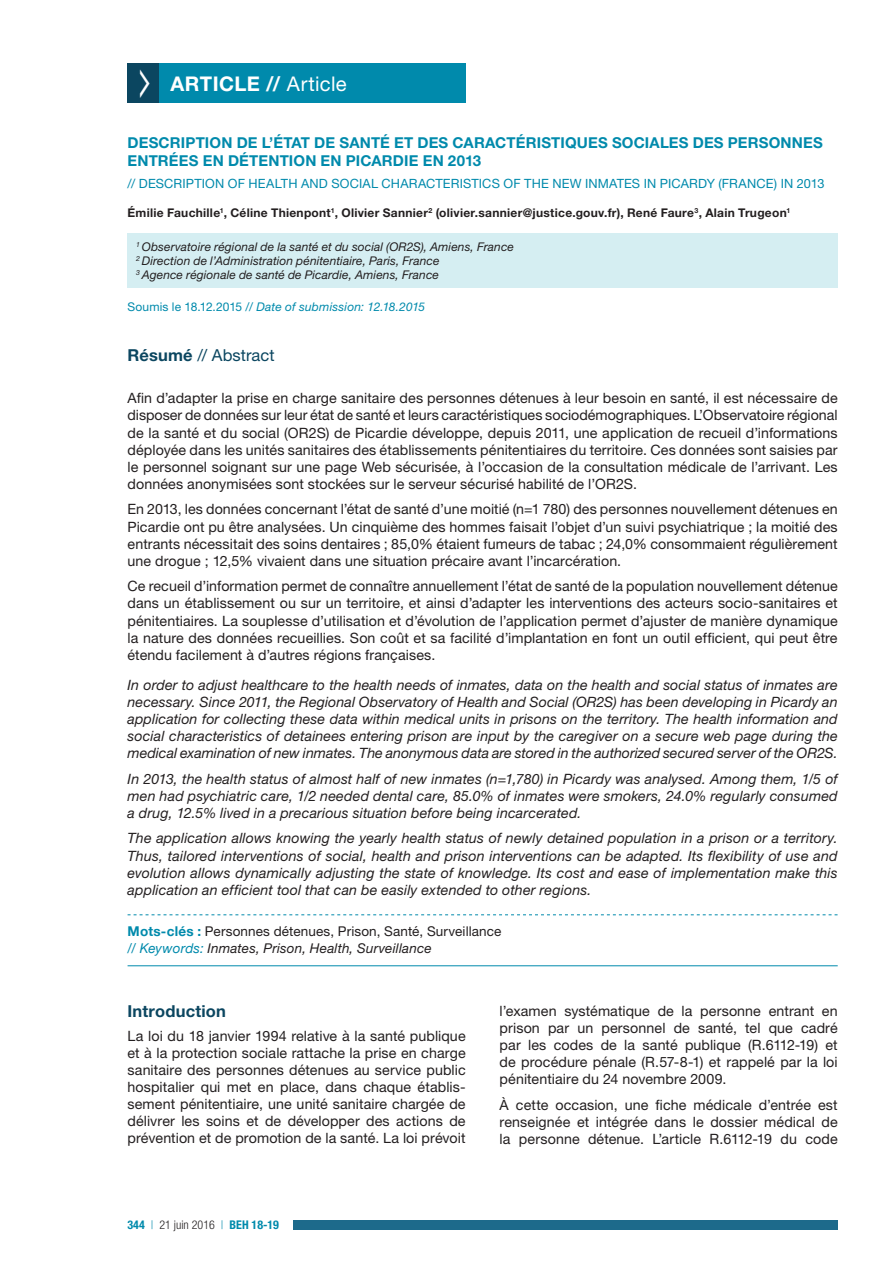
<style>
.page{position:relative;width:893px;height:1263px;background:#fff}
.page>*{position:absolute;margin:0;border:0;box-sizing:border-box;transform-origin:0 0}
.t1{font:700 20.25px "Helvetica Neue LT Std";letter-spacing:.02em;color:#fff}
.t2{font:16.5px "Helvetica Neue LT Std";letter-spacing:.005em;color:#0b4660}
.t3{font:700 16.5px "Helvetica Neue LT Std";letter-spacing:.01em;color:#0b4660}
.t4{font:700 15px/18px "Helvetica Neue LT Std";letter-spacing:.01em;color:#008aac}
.t5{font:14.25px/17.1px "Helvetica Neue LT Std";letter-spacing:.005em;color:#231f20;text-align:justify}
.t6{font:italic 14.25px/17.1px "Helvetica Neue LT Std";letter-spacing:.005em;color:#231f20;text-align:justify}
.t7{font:13.5px/16.2px "Helvetica Neue LT Std";letter-spacing:.01em;color:#231f20}
.t8{font:12.75px "Helvetica Neue LT Std";letter-spacing:.01em;color:#008aac}
.t9{font:italic 12px/14.4px "Helvetica Neue LT Std";letter-spacing:.01em;color:#231f20}
.t10{font:700 12px "Helvetica Neue LT Std";letter-spacing:.025em;color:#231f20}
.t11{font:italic 12px "Helvetica Neue LT Std";letter-spacing:.015em;color:#008aac}
.t12{font:700 condensed 12px "Helvetica Neue LT Std";color:#008aac}
.s1{font-weight:400}
.s2{font-style:normal}
.s3{font-weight:700}
.s4{font-family:"Helvetica Neue";font-weight:700;color:#008aac}
.s5{font-family:"Helvetica Neue";font-style:italic;color:#008aac}
.s6{font-style:italic}
.s7{font-weight:300}
.s8{font-weight:300;color:#231f20}
</style>
<div class="page">
<div style="left:283px;top:1220px;width:555px;height:10px;background:#1d6a8b"></div>
<div style="left:281px;top:1219px;width:12px;height:12px;background:#fff"></div>
<div style="left:128px;top:64px;width:34px;height:39px;background:#0b4660"></div>
<div style="left:159px;top:64px;width:307px;height:39px;background:#008aac"></div>
<svg style="left:128px;top:914px;width:710px;height:1px"></svg>
<hr style="left:128px;top:965px;width:710px;height:1px;background:#008aac">
<div style="left:128px;top:233px;width:710px;height:55px;background:#d5eef2"></div>
<h1 class="t1" style="left:171px;top:71px;width:178px">ARTICLE // <span class="s1">Article</span></h1>
<p class="t4" style="left:128px;top:133px;width:697px">DESCRIPTION DE L’ÉTAT DE SANTÉ ET DES CARACTÉRISTIQUES SOCIALES DES PERSONNES<br>ENTRÉES EN DÉTENTION EN PICARDIE EN 2013</p>
<p class="t8" style="left:128px;top:175px;width:698px">// DESCRIPTION OF HEALTH AND SOCIAL CHARACTERISTICS OF THE NEW INMATES IN PICARDY (FRANCE) IN 2013</p>
<p class="t10" style="left:128px;top:205px;width:664px">Émilie Fauchille<sup>1</sup>, Céline Thienpont<sup>1</sup>, Olivier Sannier<sup>2</sup> (olivier.sannier@justice.gouv.fr), René Faure<sup>3</sup>, Alain Trugeon<sup>1</sup></p>
<p class="t9" style="left:136px;top:239px;width:379px"><sup>1</sup> Observatoire régional de la santé et du social (OR2S), Amiens, France<br><sup>2</sup> Direction de l’Administration pénitentiaire, Paris, France<br><sup>3</sup> Agence régionale de santé de Picardie, Amiens, France</p>
<p class="t11" style="left:128px;top:300px;width:299px"><span class="s2">Soumis le 18.12.2015 /</span>/ Date of submission: 12.18.2015</p>
<p class="t2" style="left:128px;top:345px;width:149px"><span class="s3">Résumé</span> // Abstract</p>
<p class="t5" style="left:128px;top:389px;width:712px">Afin d’adapter la prise en charge sanitaire des personnes détenues à leur besoin en santé, il est nécessaire de disposer de données sur leur état de santé et leurs caractéristiques sociodémographiques. L’Observatoire régional de la santé et du social (OR2S) de Picardie développe, depuis 2011, une application de recueil d’informations déployée dans les unités sanitaires des établissements pénitentiaires du territoire. Ces données sont saisies par le personnel soignant sur une page Web sécurisée, à l’occasion de la consultation médicale de l’arrivant. Les données anonymisées sont stockées sur le serveur sécurisé habilité de l’OR2S.</p>
<p class="t5" style="left:128px;top:501px;width:712px">En 2013, les données concernant l’état de santé d’une moitié (n=1 780) des personnes nouvellement détenues en Picardie ont pu être analysées. Un cinquième des hommes faisait l’objet d’un suivi psychiatrique ; la moitié des entrants nécessitait des soins dentaires ; 85,0% étaient fumeurs de tabac ; 24,0% consommaient régulièrement une drogue ; 12,5% vivaient dans une situation précaire avant l’incarcération.</p>
<p class="t5" style="left:128px;top:577px;width:712px">Ce recueil d’information permet de connaître annuellement l’état de santé de la population nouvellement détenue dans un établissement ou sur un territoire, et ainsi d’adapter les interventions des acteurs socio-sanitaires et pénitentiaires. La souplesse d’utilisation et d’évolution de l’application permet d’ajuster de manière dynamique la nature des données recueillies. Son coût et sa facilité d’implantation en font un outil efficient, qui peut être étendu facilement à d’autres régions françaises.</p>
<p class="t6" style="left:128px;top:676px;width:712px">In order to adjust healthcare to the health needs of inmates, data on the health and social status of inmates are necessary. Since 2011, the Regional Observatory of Health and Social (OR2S) has been developing in Picardy an application for collecting these data within medical units in prisons on the territory. The health information and social characteristics of detainees entering prison are input by the caregiver on a secure web page during the medical examination of new inmates. The anonymous data are stored in the authorized secured server of the OR2S.</p>
<p class="t6" style="left:128px;top:770px;width:712px">In 2013, the health status of almost half of new inmates (n=1,780) in Picardy was analysed. Among them, 1/5 of men had psychiatric care, 1/2 needed dental care, 85.0% of inmates were smokers, 24.0% regularly consumed a drug, 12.5% lived in a precarious situation before being incarcerated.</p>
<p class="t6" style="left:128px;top:829px;width:712px">The application allows knowing the yearly health status of newly detained population in a prison or a territory.<br>Thus, tailored interventions of social, health and prison interventions can be adapted. Its flexibility of use and evolution allows dynamically adjusting the state of knowledge. Its cost and ease of implementation make this application an efficient tool that can be easily extended to other regions.</p>
<p class="t7" style="left:128px;top:923px;width:375px"><span class="s4">Mots-clés :</span> Personnes détenues, Prison, Santé, Surveillance <span class="s5">// Keywords:</span> <span class="s6">Inmates, Prison, Health, Surveillance</span></p>
<p class="t3" style="left:128px;top:1001px;width:100px">Introduction</p>
<p class="t5" style="left:128px;top:1027px;width:340px">La loi du 18 janvier 1994 relative à la santé publique et à la protection sociale rattache la prise en charge sanitaire des personnes détenues au service public hospitalier qui met en place, dans chaque établis&shy;sement pénitentiaire, une unité sanitaire chargée de délivrer les soins et de développer des actions de prévention et de promotion de la santé. La loi prévoit</p>
<p class="t12" style="left:128px;top:1218px;width:153px">344 <span class="s7">|</span> <span class="s8">21 juin 2016</span> <span class="s7">|</span> BEH 18-19</p>
<p class="t5" style="left:500px;top:1002px;width:340px">l’examen systématique de la personne entrant en prison par un personnel de santé, tel que cadré par les codes de la santé publique (R.6112-19) et de procédure pénale (R.57-8-1) et rappelé par la loi pénitentiaire du 24 novembre 2009.</p>
<p class="t5" style="left:500px;top:1096px;width:340px">À cette occasion, une fiche médicale d’entrée est renseignée et intégrée dans le dossier médical de la personne détenue. L’article R.6112-19 du code</p>
</div>
